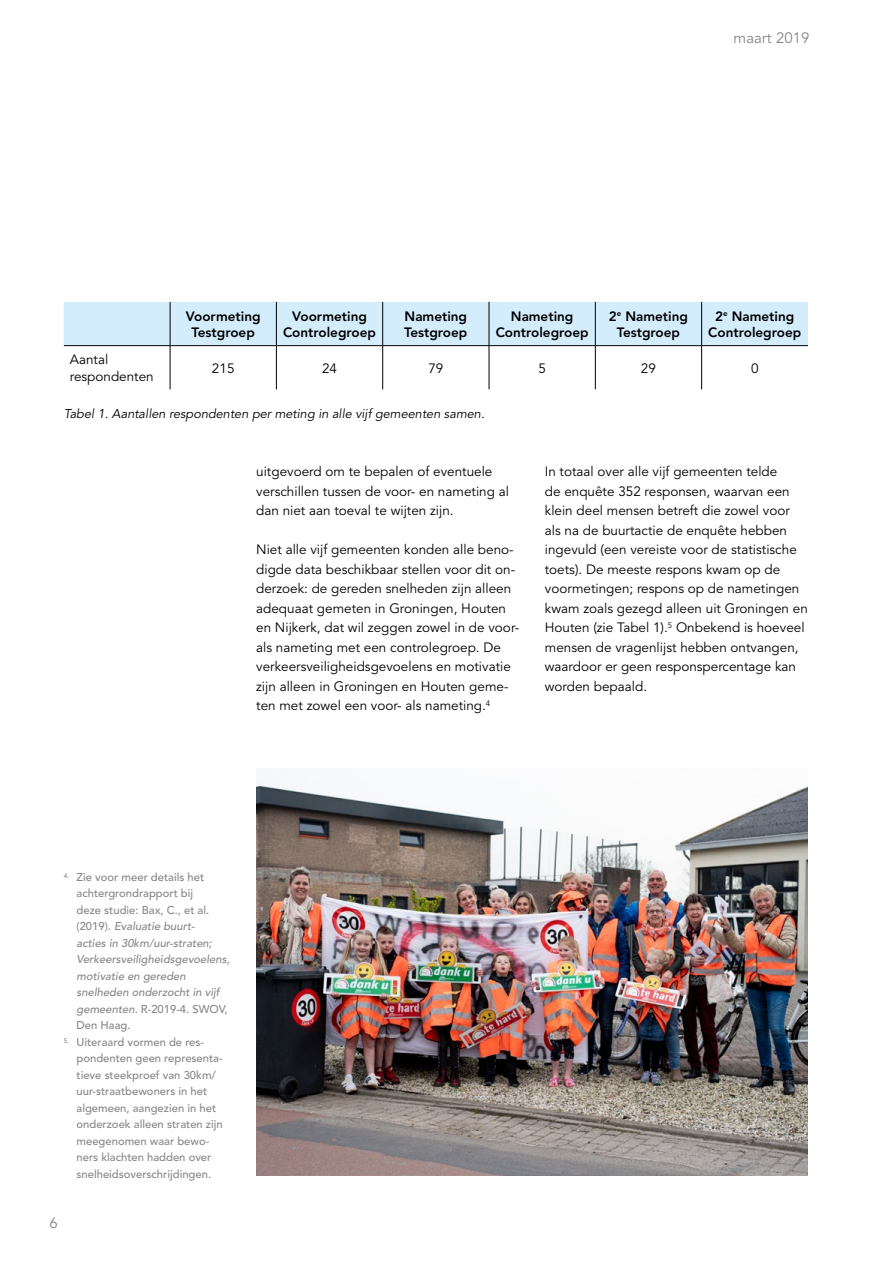
<style>
.page{position:relative;width:893px;height:1263px;background:#fff}
.page>*{position:absolute;margin:0;border:0;box-sizing:border-box;transform-origin:0 0}
.t1{font:15px "Avenir LT Std";color:#878787}
.t2{font:13.5px/19.5px "Avenir LT Std";color:#000}
.t3{font:800 13.5px/16.5px "Avenir LT Std";color:#000;text-align:center}
.t4{font:italic 12.75px "Avenir LT Std";color:#000}
.t5{font:italic 500 11.25px/16.5px "Avenir LT Std";color:#878787}
.t6{font:500 11.25px/16.5px "Avenir LT Std";color:#878787}
.s1{font-style:normal}
</style>
<div class="page">
<div style="left:64px;top:302px;width:744px;height:43px;background:#d4edfc"></div>
<hr style="left:170px;top:302px;width:1px;height:43px;background:#000">
<hr style="left:276px;top:302px;width:1px;height:43px;background:#000">
<hr style="left:382px;top:302px;width:1px;height:43px;background:#000">
<hr style="left:489px;top:302px;width:1px;height:43px;background:#000">
<hr style="left:595px;top:302px;width:1px;height:43px;background:#000">
<hr style="left:701px;top:302px;width:1px;height:43px;background:#000">
<hr style="left:64px;top:345px;width:106px;height:1px;background:#000">
<hr style="left:170px;top:345px;width:106px;height:1px;background:#000">
<hr style="left:170px;top:346px;width:1px;height:43px;background:#000">
<hr style="left:276px;top:345px;width:107px;height:1px;background:#000">
<hr style="left:276px;top:346px;width:1px;height:43px;background:#000">
<hr style="left:383px;top:345px;width:106px;height:1px;background:#000">
<hr style="left:382px;top:346px;width:1px;height:43px;background:#000">
<hr style="left:489px;top:345px;width:106px;height:1px;background:#000">
<hr style="left:489px;top:346px;width:1px;height:43px;background:#000">
<hr style="left:595px;top:345px;width:107px;height:1px;background:#000">
<hr style="left:595px;top:346px;width:1px;height:43px;background:#000">
<hr style="left:702px;top:345px;width:106px;height:1px;background:#000">
<hr style="left:701px;top:346px;width:1px;height:43px;background:#000">
<img style="left:256px;top:780px;width:552px;height:396px">
<p class="t1" style="left:734px;top:29px;width:77px">maart 2019</p>
<p class="t3" style="left:186px;top:308px;width:76px">Voormeting<br>Testgroep</p>
<p class="t3" style="left:283px;top:308px;width:94px">Voormeting<br>Controlegroep</p>
<p class="t3" style="left:404px;top:308px;width:65px;text-align:left">Nameting<br>Testgroep</p>
<p class="t3" style="left:496px;top:308px;width:94px">Nameting<br>Controlegroep</p>
<p class="t3" style="left:609px;top:308px;width:81px">2<sup>e</sup> Nameting<br>Testgroep</p>
<p class="t3" style="left:708px;top:308px;width:94px">2<sup>e</sup> Nameting<br>Controlegroep</p>
<p class="t2" style="left:70px;top:352px;width:86px;line-height:16.5px">Aantal respondenten</p>
<p class="t2" style="left:212px;top:359px;width:24px">215</p>
<p class="t2" style="left:322px;top:359px;width:17px">24</p>
<p class="t2" style="left:428px;top:359px;width:17px">79</p>
<p class="t2" style="left:538px;top:359px;width:9px">5</p>
<p class="t2" style="left:641px;top:359px;width:17px">29</p>
<p class="t2" style="left:751px;top:359px;width:9px">0</p>
<p class="t4" style="left:64px;top:406px;width:422px">Tabel 1. Aantallen respondenten per meting in alle vijf gemeenten samen.</p>
<p class="t2" style="left:256px;top:462px;width:254px">uitgevoerd om te bepalen of eventuele verschillen tussen de voor- en nameting al dan niet aan toeval te wijten zijn.</p>
<p class="t2" style="left:256px;top:540px;width:265px">Niet alle vijf gemeenten konden alle beno&shy;digde data beschikbaar stellen voor dit on&shy;derzoek: de gereden snelheden zijn alleen adequaat gemeten in Groningen, Houten en Nijkerk, dat wil zeggen zowel in de voor&shy;als nameting met een controlegroep. De verkeersveiligheidsgevoelens en motivatie zijn alleen in Groningen en Houten geme&shy;ten met zowel een voor- als nameting.<sup>4</sup></p>
<p class="t2" style="left:545px;top:462px;width:265px">In totaal over alle vijf gemeenten telde<br>de enquête 352 responsen, waarvan een klein deel mensen betreft die zowel voor als na de buurtactie de enquête hebben ingevuld (een vereiste voor de statistische toets). De meeste respons kwam op de voormetingen; respons op de nametingen kwam zoals gezegd alleen uit Groningen en Houten (zie Tabel 1).<sup>5</sup> Onbekend is hoeveel mensen de vragenlijst hebben ontvangen, waardoor er geen responspercentage kan worden bepaald.</p>
<p class="t5" style="left:77px;top:869px;width:155px;text-indent:-13px"><sup>4.</sup> <span class="s1">Zie voor meer details het achtergrondrapport bij<br>deze studie: Bax, C., et al. (2019).</span> Evaluatie buurt-<br>acties in 30km/uur-straten;<br>Verkeersveiligheidsgevoelens, motivatie en gereden snelheden onderzocht in vijf gemeenten<span class="s1">. R-2019-4. SWOV,<br>Den Haag.</span></p>
<p class="t6" style="left:77px;top:1034px;width:148px;text-indent:-13px"><sup>5.</sup> Uiteraard vormen de res&shy;pondenten geen representa&shy;tieve steekproef van 30km/ uur-straatbewoners in het algemeen, aangezien in het onderzoek alleen straten zijn meegenomen waar bewo&shy;ners klachten hadden over snelheidsoverschrijdingen.</p>
<p class="t1" style="left:49px;top:1215px;width:10px">6</p>
</div>
